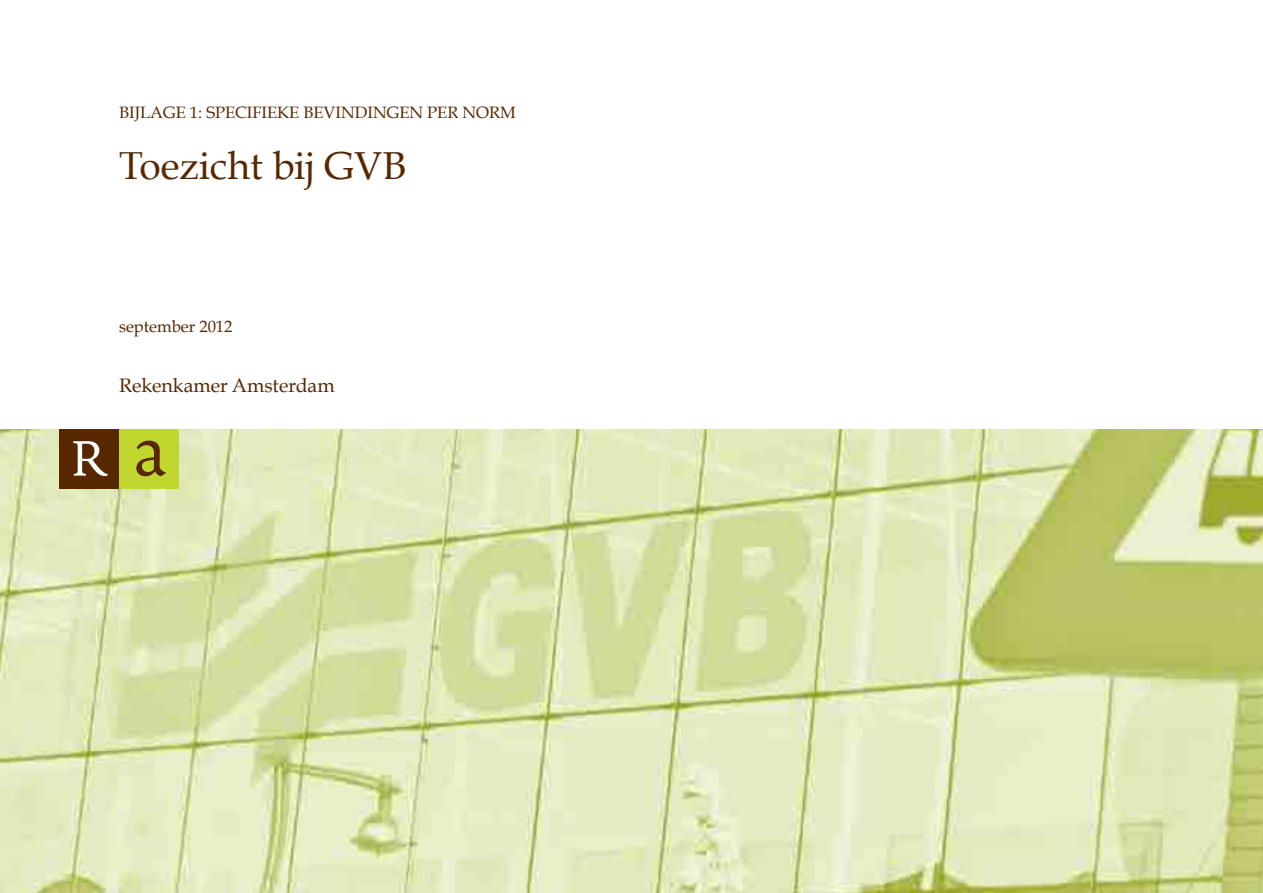
<style>
.page{position:relative;width:1263px;height:893px;background:#fff}
.page>*{position:absolute;margin:0;border:0;box-sizing:border-box;transform-origin:0 0}
.t1{font:39px "Book Antiqua";color:#572700}
.t2{font:19.5px "Book Antiqua";color:#572700}
.t3{font:16.5px "Book Antiqua";color:#572700}
</style>
<div class="page">
<img style="left:0;top:429px;width:1263px;height:464px">
<div style="left:60px;top:429px;width:59px;height:60px;background:#572700"></div>
<div style="left:119px;top:429px;width:60px;height:60px;background:#c1d72f"></div>
<svg style="left:73px;top:441px;width:34px;height:35px"></svg>
<svg style="left:136px;top:441px;width:30px;height:35px"></svg>
<p class="t3" style="left:119px;top:102px;width:398px">BIJLAGE 1: SPECIFIEKE BEVINDINGEN PER NORM</p>
<h1 class="t1" style="left:119px;top:142px;width:289px">Toezicht bij GVB</h1>
<p class="t3" style="left:119px;top:316px;width:115px">september 2012</p>
<p class="t2" style="left:119px;top:374px;width:217px">Rekenkamer Amsterdam</p>
</div>
